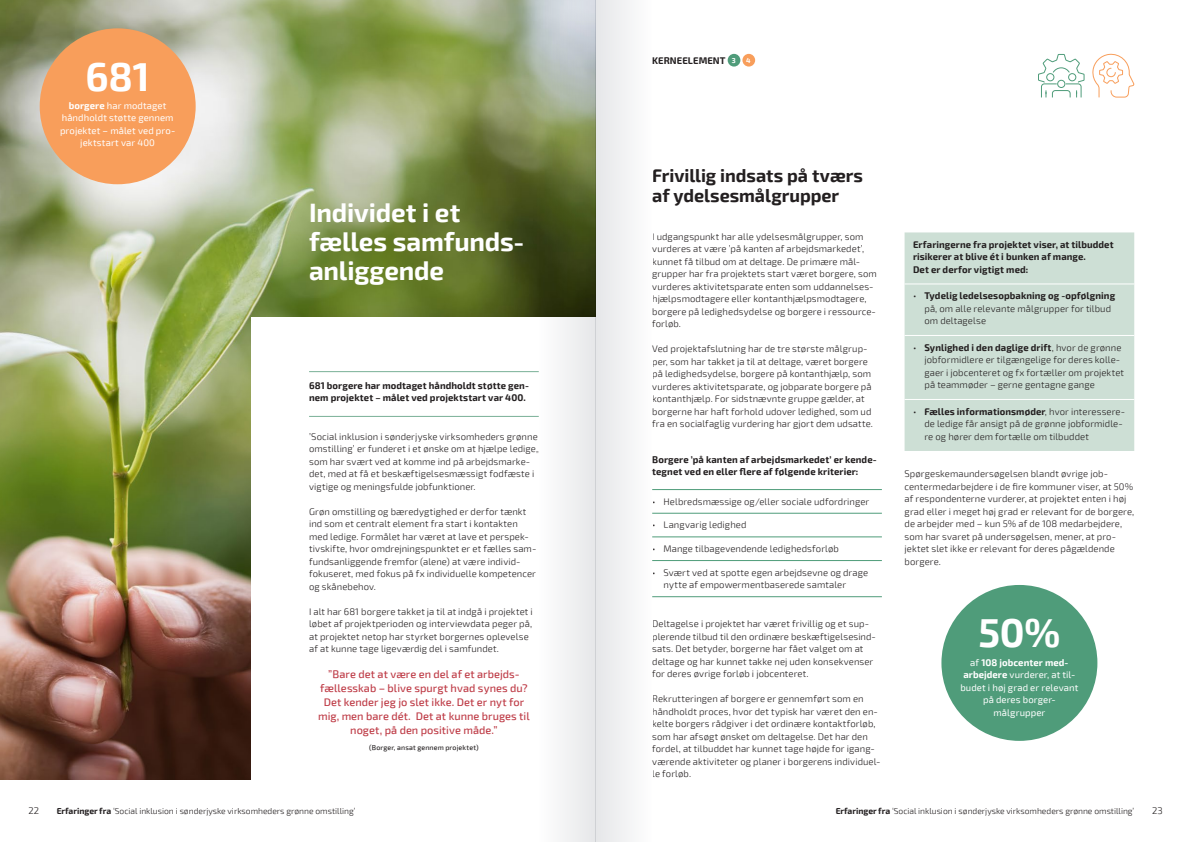
<style>
.page{position:relative;width:1191px;height:842px;background:#fff}
.page>*{position:absolute;margin:0;border:0;box-sizing:border-box;transform-origin:0 0}
.t1{font:700 39.5px "Exo 2";color:#fff}
.t2{font:700 26px/29px "Exo 2";letter-spacing:-.005em;color:#fff}
.t3{font:700 18px/20px "Exo 2";color:#231f20}
.t4{font:500 11px/14px "Exo 2";color:#be3b46;text-align:center}
.t5{font:300 9.5px/12.5px "Exo 2";letter-spacing:.01em;color:#231f20}
.t6{font:700 9.5px/12.5px "Exo 2";letter-spacing:.01em;color:#231f20}
.t7{font:9.5px/12.5px "Exo 2";letter-spacing:.01em;color:#fff;text-align:center}
.t8{font:300 8.5px "Exo 2";color:#231f20}
.t9{font:500 7px "Exo 2";letter-spacing:.02em;color:#231f20}
.t10{font:700 7px "Exo 2";color:#fff}
.s1{font-weight:700}
.s2{font-size:7px;color:#fff}
</style>
<div class="page">
<img style="left:0;top:0;width:539px;height:780px">
<div style="left:251px;top:317px;width:344px;height:525px;background:#fff"></div>
<hr style="left:309px;top:371px;width:230px;height:1px;background:#79b096">
<hr style="left:309px;top:416px;width:230px;height:1px;background:#79b096">
<div style="left:727px;top:54px;width:13px;height:13px;background:#4f9c7a;border-radius:50%"></div>
<div style="left:742px;top:54px;width:13px;height:13px;background:#f89e5b;border-radius:50%"></div>
<svg style="left:1038px;top:54px;width:47px;height:44px"></svg>
<svg style="left:1092px;top:53px;width:43px;height:45px"></svg>
<hr style="left:652px;top:489px;width:230px;height:1px;background:#4f9c7a">
<hr style="left:652px;top:513px;width:230px;height:1px;background:#4f9c7a">
<hr style="left:652px;top:536px;width:230px;height:1px;background:#4f9c7a">
<hr style="left:652px;top:560px;width:230px;height:1px;background:#4f9c7a">
<hr style="left:652px;top:596px;width:230px;height:1px;background:#4f9c7a">
<div style="left:904px;top:232px;width:230px;height:219px;background:#cddfd5"></div>
<hr style="left:904px;top:283px;width:230px;height:1px;background:#fff">
<hr style="left:904px;top:335px;width:230px;height:1px;background:#fff">
<hr style="left:904px;top:399px;width:230px;height:1px;background:#fff">
<div style="left:40px;top:28px;width:156px;height:156px;background:#f89e5b;border-radius:50%"></div>
<div style="left:941px;top:585px;width:156px;height:156px;background:#4f9c7a;border-radius:50%"></div>
<div style="left:595px;top:0;width:57px;height:842px;background:#eff0f1"></div>
<svg style="left:539px;top:0;width:56px;height:842px"></svg>
<h1 class="t1" style="left:86px;top:53px;width:66px">681</h1>
<p class="t7" style="left:60px;top:100px;width:115px"><span class="s1">borgere</span> har modtaget håndholdt støtte gennem projektet – målet ved pro&shy;jektstart var 400</p>
<h2 class="t2" style="left:309px;top:199px;width:217px">Individet i et fælles samfunds&shy;anliggende</h2>
<p class="t6" style="left:309px;top:379px;width:221px">681 borgere har modtaget håndholdt støtte gen&shy;nem projektet – målet ved projektstart var 400.</p>
<p class="t5" style="left:309px;top:430px;width:230px">’Social inklusion i sønderjyske virksomheders grønne omstilling’ er funderet i et ønske om at hjælpe ledige, som har svært ved at komme ind på arbejdsmarke&shy;det, med at få et beskæftigelsesmæssigt fodfæste i vigtige og meningsfulde jobfunktioner.</p>
<p class="t5" style="left:309px;top:505px;width:229px">Grøn omstilling og bæredygtighed er derfor tænkt ind som et centralt element fra start i kontakten med ledige. Formålet har været at lave et perspek&shy;tivskifte, hvor omdrejningspunktet er et fælles sam&shy;fundsanliggende fremfor (alene) at være individ&shy;fokuseret, med fokus på fx individuelle kompetencer og skånebehov.</p>
<p class="t5" style="left:309px;top:605px;width:225px">I alt har 681 borgere takket ja til at indgå i projektet i løbet af projektperioden og interviewdata peger på, at projektet netop har styrket borgernes oplevelse af at kunne tage ligeværdig del i samfundet.</p>
<p class="t4" style="left:318px;top:667px;width:213px">”Bare det at være en del af et arbejds&shy;fællesskab – blive spurgt hvad synes du?<br>Det kender jeg jo slet ikke. Det er nyt for mig, men bare dét. Det at kunne bruges til noget, på den positive måde.”</p>
<p class="t9" style="left:369px;top:744px;width:111px">(Borger, ansat gennem projektet)</p>
<p class="t6" style="left:652px;top:54px;width:85px">KERNEELEMENT <span class="s2">3</span></p>
<p class="t10" style="left:746px;top:56px;width:6px">4</p>
<h3 class="t3" style="left:652px;top:166px;width:212px">Frivillig indsats på tværs af ydelsesmålgrupper</h3>
<p class="t5" style="left:652px;top:230px;width:226px">I udgangspunkt har alle ydelsesmålgrupper, som vurderes at være ’på kanten af arbejdsmarkedet’, kunnet få tilbud om at deltage. De primære mål&shy;grupper har fra projektets start været borgere, som vurderes aktivitetsparate enten som uddannelses&shy;hjælpsmodtagere eller kontanthjælpsmodtagere, borgere på ledighedsydelse og borgere i ressource&shy;forløb.</p>
<p class="t5" style="left:652px;top:343px;width:222px">Ved projektafslutning har de tre største målgrup&shy;per, som har takket ja til at deltage, været borgere på ledighedsydelse, borgere på kontanthjælp, som vurderes aktivitetsparate, og jobparate borgere på kontanthjælp. For sidstnævnte gruppe gælder, at borgerne har haft forhold udover ledighed, som ud fra en socialfaglig vurdering har gjort dem udsatte.</p>
<p class="t6" style="left:652px;top:453px;width:225px">Borgere ’på kanten af arbejdsmarkedet’ er kende&shy;tegnet ved en eller flere af følgende kriterier:</p>
<p class="t5" style="left:652px;top:495px;width:219px">• Helbredsmæssige og/eller sociale udfordringer</p>
<p class="t5" style="left:652px;top:519px;width:96px">• Langvarig ledighed</p>
<p class="t5" style="left:652px;top:543px;width:188px">• Mange tilbagevendende ledighedsforløb</p>
<p class="t5" style="left:663px;top:566px;width:206px;text-indent:-11px">• Svært ved at spotte egen arbejdsevne og drage nytte af empowermentbaserede samtaler</p>
<p class="t5" style="left:652px;top:618px;width:225px">Deltagelse i projektet har været frivillig og et sup&shy;plerende tilbud til den ordinære beskæftigelsesind&shy;sats. Det betyder, borgerne har fået valget om at deltage og har kunnet takke nej uden konsekvenser for deres øvrige forløb i jobcenteret.</p>
<p class="t5" style="left:652px;top:693px;width:230px">Rekrutteringen af borgere er gennemført som en håndholdt proces, hvor det typisk har været den en&shy;kelte borgers rådgiver i det ordinære kontaktforløb, som har afsøgt ønsket om deltagelse. Det har den fordel, at tilbuddet har kunnet tage højde for igang&shy;værende aktiviteter og planer i borgerens individuel&shy;le forløb.</p>
<p class="t6" style="left:913px;top:238px;width:202px">Erfaringerne fra projektet viser, at tilbuddet risikerer at blive ét i bunken af mange.<br>Det er derfor vigtigt med:</p>
<p class="t5" style="left:924px;top:290px;width:192px;text-indent:-11px">• <span class="s1">Tydelig ledelsesopbakning og -opfølgning </span>på, om alle relevante målgrupper for tilbud om deltagelse</p>
<p class="t5" style="left:924px;top:341px;width:201px;text-indent:-11px">• <span class="s1">Synlighed i den daglige drift</span>, hvor de grønne jobformidlere er tilgængelige for deres kolle&shy;gaer i jobcenteret og fx fortæller om projektet på teammøder – gerne gentagne gange</p>
<p class="t5" style="left:924px;top:405px;width:202px;text-indent:-11px">• <span class="s1">Fælles informationsmøder</span>, hvor interessere&shy;de ledige får ansigt på de grønne jobformidle&shy;re og hører dem fortælle om tilbuddet</p>
<p class="t5" style="left:904px;top:468px;width:231px">Spørgeskemaundersøgelsen blandt øvrige job&shy;centermedarbejdere i de fire kommuner viser, at 50% af respondenterne vurderer, at projektet enten i høj grad eller i meget høj grad er relevant for de borgere, de arbejder med – kun 5% af de 108 medarbejdere, som har svaret på undersøgelsen, mener, at pro&shy;jektet slet ikke er relevant for deres pågældende borgere.</p>
<h1 class="t1" style="left:978px;top:610px;width:83px">50%</h1>
<p class="t7" style="left:960px;top:656px;width:120px">af <span class="s1">108 jobcenter med&shy;arbejdere</span> vurderer, at til&shy;budet i høj grad er relevant på deres borger&shy;målgrupper</p>
<p class="t5" style="left:28px;top:804px;width:12px">22</p>
<p class="t8" style="left:57px;top:806px;width:300px"><span class="s1">Erfaringer fra</span> ‘Social inklusion i sønderjyske virksomheders grønne omstilling’</p>
<p class="t8" style="left:835px;top:806px;width:300px"><span class="s1">Erfaringer fra</span> ‘Social inklusion i sønderjyske virksomheders grønne omstilling’</p>
<p class="t5" style="left:1152px;top:804px;width:12px">23</p>
</div>
